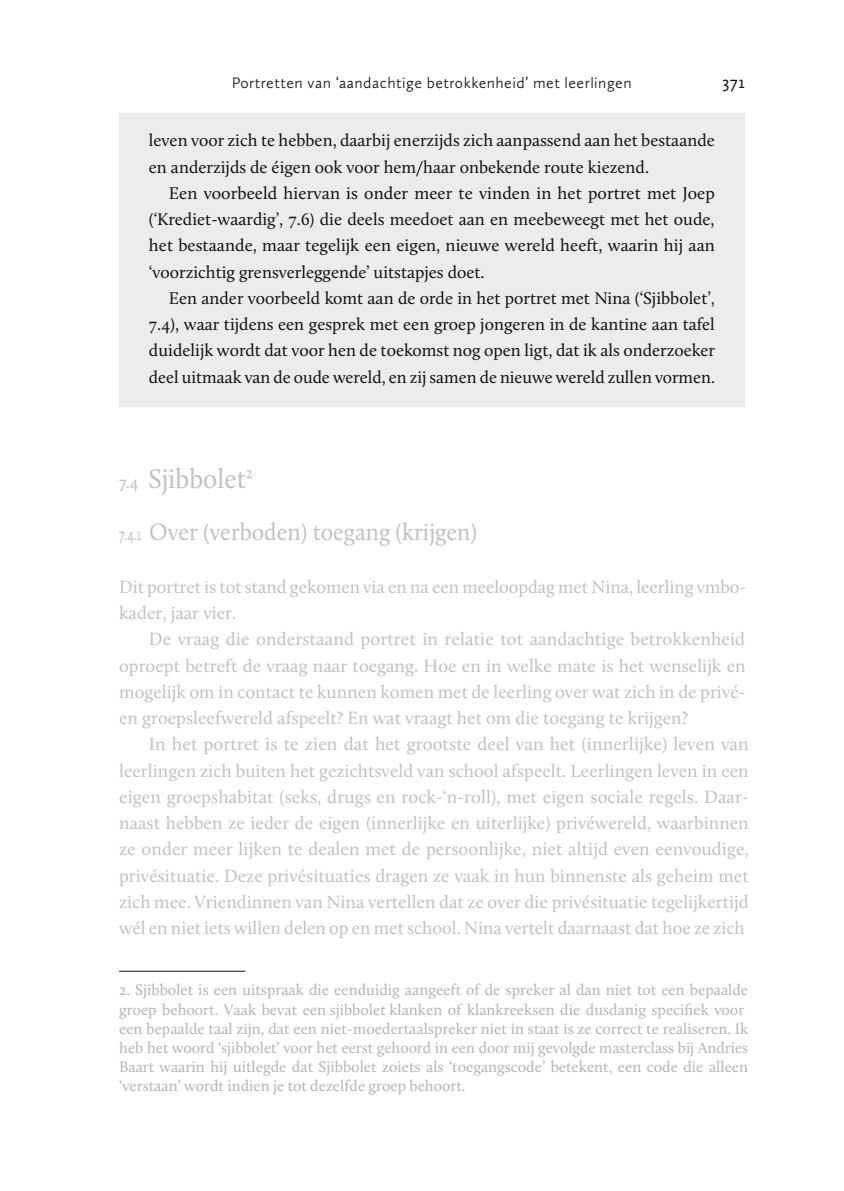
<style>
.page{position:relative;width:844px;height:1191px;background:#fff}
.page>*{position:absolute;margin:0;border:0;box-sizing:border-box;transform-origin:0 0}
.t1{font:28px "Calluna";color:#c0c2c2;scale:.95 1}
.t2{font:24.5px "Calluna";color:#c0c2c2;scale:.95 1}
.t3{font:18.38px/26.2px "Calluna";color:#c0c2c2;text-align:justify}
.t4{font:17.5px/26.2px "Calluna";color:#11110f;text-align:justify}
.t5{font:17.5px "Calluna Sans";color:#11110f}
.t6{font:15.75px/19.2px "Calluna";color:#b3b5b5}
.t7{font:300 15.75px "Calluna Sans";letter-spacing:.03em;color:#11110f}
.s1{font-family:"Calluna Sans";font-size:17.5px}
</style>
<div class="page">
<div style="left:119px;top:113px;width:625px;height:84px;background:#ebecec"></div>
<div style="left:119px;top:166px;width:625px;height:136px;background:#ebecec"></div>
<div style="left:119px;top:271px;width:625px;height:136px;background:#ebecec"></div>
<hr style="left:119px;top:970px;width:126px;height:1px;background:#11110f">
<p class="t7" style="left:231px;top:74px;width:401px">Portretten van ‘aandachtige betrokkenheid’ met leerlingen</p>
<p class="t5" style="left:722px;top:72px;width:24px">371</p>
<p class="t4" style="left:149px;top:127px;width:567px">leven voor zich te hebben, daarbij enerzijds zich aanpassend aan het bestaande en anderzijds de éigen ook voor hem/haar onbekende route kiezend.</p>
<p class="t4" style="left:149px;top:180px;width:567px;text-indent:20px">Een voorbeeld hiervan is onder meer te vinden in het portret met Joep (‘Krediet-waardig’, 7.6) die deels meedoet aan en meebeweegt met het oude, het bestaande, maar tegelijk een eigen, nieuwe wereld heeft, waarin hij aan ‘voorzichtig grensverleggende’ uitstapjes doet.</p>
<p class="t4" style="left:149px;top:285px;width:567px;text-indent:20px">Een ander voorbeeld komt aan de orde in het portret met Nina (‘Sjibbolet’, 7.4), waar tijdens een gesprek met een groep jongeren in de kantine aan tafel duidelijk wordt dat voor hen de toekomst nog open ligt, dat ik als onderzoeker deel uitmaak van de oude wereld, en zij samen de nieuwe wereld zullen vormen.</p>
<h1 class="t1" style="left:119px;top:461px;width:143px"><span class="s1">7.4</span> Sjibbolet<sup>2</sup></h1>
<h2 class="t2" style="left:119px;top:517px;width:378px"><span class="s1">7.4.1</span> Over (verboden) toegang (krijgen)</h2>
<p class="t3" style="left:119px;top:573px;width:628px">Dit portret is tot stand gekomen via en na een meeloopdag met Nina, leerling vmbo&shy;kader, jaar vier.</p>
<p class="t3" style="left:119px;top:626px;width:628px;text-indent:30px">De vraag die onderstaand portret in relatie tot aandachtige betrokkenheid oproept betreft de vraag naar toegang. Hoe en in welke mate is het wenselijk en mogelijk om in contact te kunnen komen met de leerling over wat zich in de privé&shy;en groepsleefwereld afspeelt? En wat vraagt het om die toegang te krijgen?</p>
<p class="t3" style="left:119px;top:731px;width:631px;text-indent:30px">In het portret is te zien dat het grootste deel van het (innerlijke) leven van leerlingen zich buiten het gezichtsveld van school afspeelt. Leerlingen leven in een eigen groepshabitat (seks, drugs en rock-‘n-roll), met eigen sociale regels. Daar&shy;naast hebben ze ieder de eigen (innerlijke en uiterlijke) privéwereld, waarbinnen ze onder meer lijken te dealen met de persoonlijke, niet altijd even eenvoudige, privésituatie. Deze privésituaties dragen ze vaak in hun binnenste als geheim met zich mee. Vriendinnen van Nina vertellen dat ze over die privésituatie tegelijkertijd wél en niet iets willen delen op en met school. Nina vertelt daarnaast dat hoe ze zich</p>
<p class="t6" style="left:119px;top:980px;width:630px">2. Sjibbolet is een uitspraak die eenduidig aangeeft of de spreker al dan niet tot een bepaalde groep behoort. Vaak bevat een sjibbolet klanken of klankreeksen die dusdanig specifiek voor een bepaalde taal zijn, dat een niet- moedertaalspreker niet in staat is ze correct te realiseren. Ik heb het woord ‘sjibbolet’ voor het eerst gehoord in een door mij gevolgde masterclass bij Andries Baart waarin hij uitlegde dat Sjibbolet zoiets als ‘toegangscode’ betekent, een code die alleen ‘verstaan’ wordt indien je tot dezelfde groep behoort.</p>
</div>
